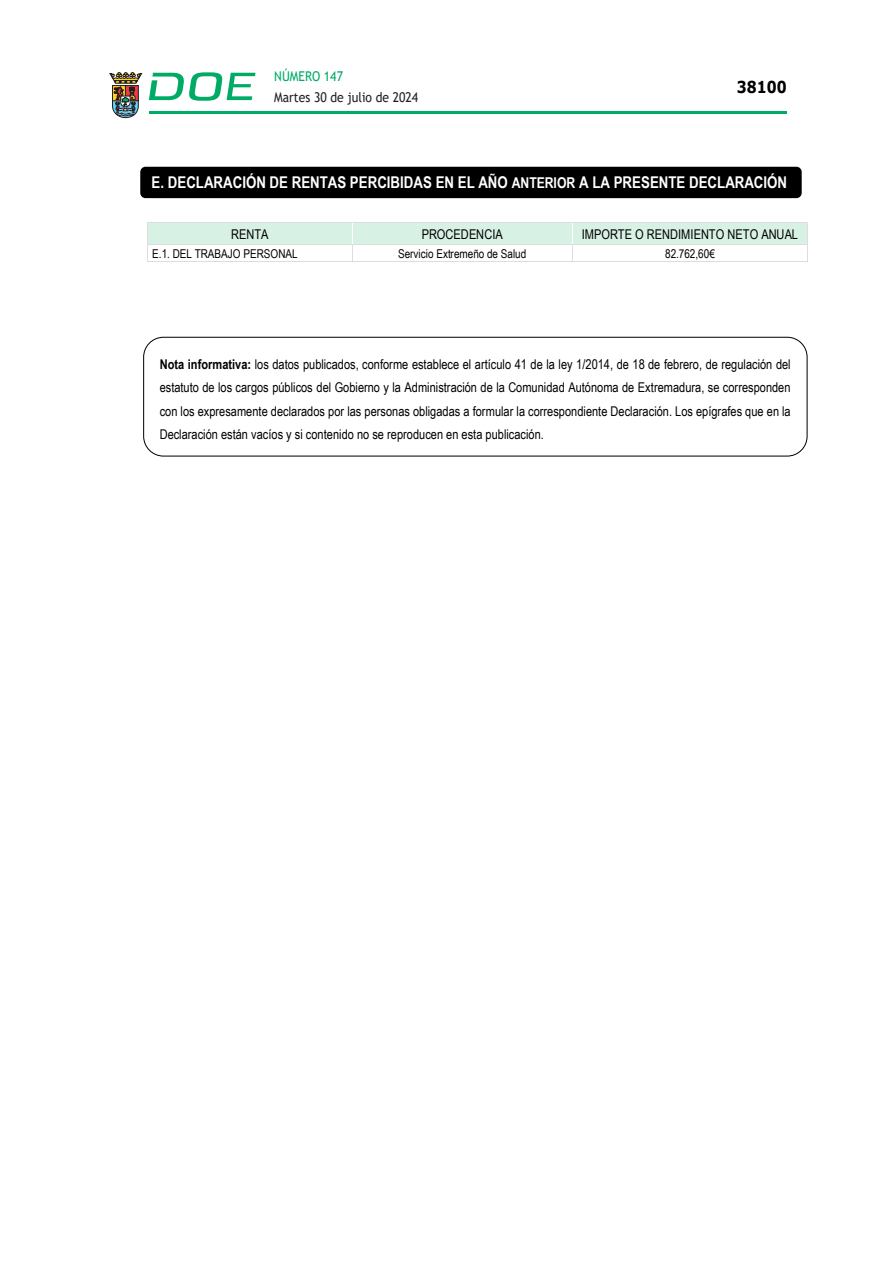
<style>
.page{position:relative;width:893px;height:1263px;background:#fff}
.page>*{position:absolute;margin:0;border:0;box-sizing:border-box;transform-origin:0 0}
.t1{font:700 16.5px "Verdana";color:#000;scale:.85 1}
.t2{font:700 16.2px "Arial Narrow";color:#fff}
.t3{font:13.5px/23.2px "Arial Narrow";color:#000;text-align:justify}
.t4{font:13.5px "Trebuchet MS";color:#231f20;scale:.9 1}
.t5{font:13.5px "Trebuchet MS";color:#00ab67;scale:.9 1}
.t6{font:12.15px "Arial Narrow";color:#000}
.s1{font-size:14.85px}
.s2{font-weight:700}
</style>
<div class="page">
<hr style="left:149px;top:111px;width:638px;height:3px;background:#00ab66">
<svg style="left:109px;top:72px;width:33px;height:46px"></svg>
<svg style="left:149px;top:72px;width:106px;height:29px"></svg>
<div style="left:148px;top:223px;width:204px;height:21px;background:#d8f1e5"></div>
<div style="left:353px;top:223px;width:219px;height:21px;background:#d8f1e5"></div>
<div style="left:573px;top:223px;width:234px;height:21px;background:#d8f1e5"></div>
<hr style="left:148px;top:223px;width:204px;height:1px;background:#ddd">
<hr style="left:353px;top:223px;width:219px;height:1px;background:#ddd">
<hr style="left:573px;top:223px;width:234px;height:1px;background:#ddd">
<hr style="left:148px;top:244px;width:204px;height:1px;background:#ddd">
<hr style="left:353px;top:244px;width:219px;height:1px;background:#ddd">
<hr style="left:573px;top:244px;width:234px;height:1px;background:#ddd">
<svg style="left:147px;top:223px;width:1px;height:39px"></svg>
<hr style="left:148px;top:261px;width:204px;height:1px;background:#ddd">
<svg style="left:352px;top:244px;width:1px;height:18px"></svg>
<hr style="left:353px;top:261px;width:219px;height:1px;background:#ddd">
<svg style="left:572px;top:244px;width:1px;height:18px"></svg>
<hr style="left:573px;top:261px;width:234px;height:1px;background:#ddd">
<svg style="left:807px;top:223px;width:1px;height:39px"></svg>
<div style="left:140px;top:167px;width:662px;height:31px;background:#000;border-radius:5px"></div>
<div style="left:143px;top:337px;width:665px;height:120px;background:#fff;border:1px solid #000;border-radius:20px"></div>
<p class="t5" style="left:274px;top:67px;width:78px">NÚMERO 147</p>
<p class="t4" style="left:274px;top:88px;width:162px">Martes 30 de julio de 2024</p>
<p class="t1" style="left:737px;top:75px;width:60px">38100</p>
<p class="t2" style="left:152px;top:170px;width:637px">E. DECLARACIÓN DE RENTAS PERCIBIDAS EN EL AÑO <span class="s1">ANTERIOR</span> A LA PRESENTE DECLARACIÓN</p>
<p class="t3" style="left:231px;top:222px;width:39px">RENTA</p>
<p class="t3" style="left:422px;top:222px;width:83px">PROCEDENCIA</p>
<p class="t3" style="left:582px;top:222px;width:218px">IMPORTE O RENDIMIENTO NETO ANUAL</p>
<p class="t6" style="left:152px;top:244px;width:147px">E.1. DEL TRABAJO PERSONAL</p>
<p class="t6" style="left:398px;top:244px;width:130px">Servicio Extremeño de Salud</p>
<p class="t6" style="left:665px;top:244px;width:51px">82.762,60€</p>
<p class="t3" style="left:160px;top:352px;width:633px"><span class="s2">Nota informativa:</span> los datos publicados, conforme establece el artículo 41 de la ley 1/2014, de 18 de febrero, de regulación del estatuto de los cargos públicos del Gobierno y la Administración de la Comunidad Autónoma de Extremadura, se corresponden con los expresamente declarados por las personas obligadas a formular la correspondiente Declaración. Los epígrafes que en la Declaración están vacíos y si contenido no se reproducen en esta publicación.</p>
</div>
